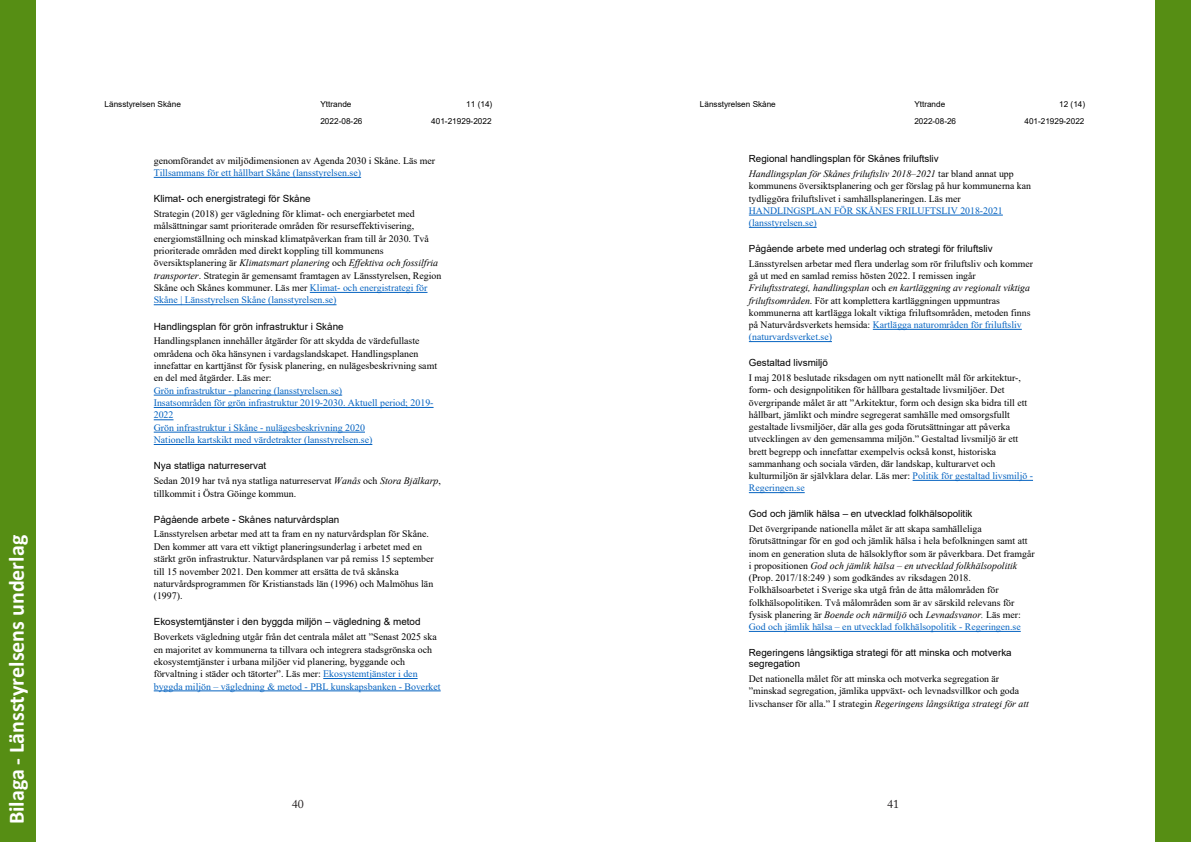
<style>
.page{position:relative;width:1191px;height:842px;background:#fff}
.page>*{position:absolute;margin:0;border:0;box-sizing:border-box;transform-origin:0 0}
.t1{font:700 22px "Calibri";color:#fff}
.t2{font:12px "Adobe Caslon Pro";color:#231f20}
.t3{font:9.9px/12.3px "Times New Roman";color:#000}
.t4{font:9.9px/12.3px "Times New Roman";color:#0563c1}
.t5{font:9.9px "Arial";color:#000}
.t6{font:9.8px/12.3px "Times New Roman";color:#000}
.t7{font:9.8px/11.3px "Arial";color:#000}
.t8{font:9.8px/12.3px "Times New Roman";color:#0563c1}
.t9{font:8.2px/17.2px "Arial";color:#000}
.s1{font-style:italic}
.s2{color:#0563c1}
</style>
<div class="page">
<div style="left:0;top:0;width:35px;height:842px;background:#568e14"></div>
<div style="left:1155px;top:0;width:36px;height:842px;background:#568e14"></div>
<hr style="left:154px;top:177px;width:207px;height:1px;background:#0563c1">
<hr style="left:310px;top:292px;width:117px;height:1px;background:#0563c1">
<hr style="left:154px;top:304px;width:182px;height:1px;background:#0563c1">
<hr style="left:154px;top:395px;width:188px;height:1px;background:#0563c1">
<hr style="left:154px;top:407px;width:279px;height:1px;background:#0563c1">
<svg style="left:154px;top:420px;width:19px;height:1px"></svg>
<hr style="left:154px;top:432px;width:211px;height:1px;background:#0563c1">
<hr style="left:154px;top:444px;width:218px;height:1px;background:#0563c1">
<hr style="left:323px;top:678px;width:94px;height:1px;background:#0563c1">
<hr style="left:154px;top:691px;width:287px;height:1px;background:#0563c1">
<hr style="left:749px;top:215px;width:254px;height:1px;background:#0563c1">
<hr style="left:749px;top:227px;width:67px;height:1px;background:#0563c1">
<hr style="left:873px;top:329px;width:148px;height:1px;background:#0563c1">
<hr style="left:749px;top:341px;width:83px;height:1px;background:#0563c1">
<hr style="left:912px;top:480px;width:121px;height:1px;background:#0563c1">
<hr style="left:749px;top:492px;width:55px;height:1px;background:#0563c1">
<hr style="left:749px;top:631px;width:271px;height:1px;background:#0563c1">
<h1 class="t1" style="left:1px;top:824px;width:291px;rotate:-90deg">Bilaga - Länsstyrelsens underlag</h1>
<p class="t9" style="left:104px;top:95px;width:78px">Länsstyrelsen Skåne</p>
<p class="t9" style="left:320px;top:95px;width:44px">Yttrande<br>2022-08-26</p>
<p class="t9" style="left:431px;top:95px;width:63px;text-align:right">11 (14)<br>401-21929-2022</p>
<p class="t3" style="left:154px;top:154px;width:283px">genomförandet av miljödimensionen av Agenda 2030 i Skåne. Läs mer</p>
<p class="t4" style="left:154px;top:166px;width:209px">Tillsammans för ett hållbart Skåne (lansstyrelsen.se)</p>
<p class="t5" style="left:154px;top:192px;width:158px">Klimat- och energistrategi för Skåne</p>
<p class="t3" style="left:154px;top:207px;width:289px">Strategin (2018) ger vägledning för klimat- och energiarbetet med målsättningar samt prioriterade områden för resurseffektivisering, energiomställning och minskad klimatpåverkan fram till år 2030. Två prioriterade områden med direkt koppling till kommunens översiktsplanering är <span class="s1">Klimatsmart planering</span> och <span class="s1">Effektiva och fossilfria transporter</span>. Strategin är gemensamt framtagen av Länsstyrelsen, Region Skåne och Skånes kommuner. Läs mer <span class="s2">Klimat- och energistrategi för Skåne | Länsstyrelsen Skåne (lansstyrelsen.se)</span></p>
<p class="t5" style="left:154px;top:319px;width:191px">Handlingsplan för grön infrastruktur i Skåne</p>
<p class="t3" style="left:154px;top:335px;width:285px">Handlingsplanen innehåller åtgärder för att skydda de värdefullaste områdena och öka hänsynen i vardagslandskapet. Handlingsplanen innefattar en karttjänst för fysisk planering, en nulägesbeskrivning samt en del med åtgärder. Läs mer:</p>
<p class="t4" style="left:154px;top:384px;width:281px">Grön infrastruktur - planering (lansstyrelsen.se)<br>Insatsområden för grön infrastruktur 2019-2030. Aktuell period; 2019- 2022<br>Grön infrastruktur i Skåne - nulägesbeskrivning 2020<br>Nationella kartskikt med värdetrakter (lansstyrelsen.se)</p>
<p class="t5" style="left:154px;top:459px;width:114px">Nya statliga naturreservat</p>
<p class="t3" style="left:154px;top:474px;width:289px">Sedan 2019 har två nya statliga naturreservat <span class="s1">Wanås</span> och <span class="s1">Stora Bjälkarp</span>, tillkommit i Östra Göinge kommun.</p>
<p class="t5" style="left:154px;top:512px;width:187px">Pågående arbete <span class="s1">-</span> Skånes naturvårdsplan</p>
<p class="t3" style="left:154px;top:528px;width:281px">Länsstyrelsen arbetar med att ta fram en ny naturvårdsplan för Skåne.<br>Den kommer att vara ett viktigt planeringsunderlag i arbetet med en stärkt grön infrastruktur. Naturvårdsplanen var på remiss 15 september till 15 november 2021. Den kommer att ersätta de två skånska naturvårdsprogrammen för Kristianstads län (1996) och Malmöhus län (1997).</p>
<p class="t5" style="left:154px;top:615px;width:268px">Ekosystemtjänster i den byggda miljön – vägledning &amp; metod</p>
<p class="t3" style="left:154px;top:630px;width:288px">Boverkets vägledning utgår från det centrala målet att ”Senast 2025 ska en majoritet av kommunerna ta tillvara och integrera stadsgrönska och ekosystemtjänster i urbana miljöer vid planering, byggande och förvaltning i städer och tätorter”. Läs mer: <span class="s2">Ekosystemtjänster i den byggda miljön – vägledning &amp; metod - PBL kunskapsbanken - Boverket</span></p>
<p class="t9" style="left:700px;top:95px;width:77px">Länsstyrelsen Skåne</p>
<p class="t9" style="left:914px;top:95px;width:43px">Yttrande<br>2022-08-26</p>
<p class="t9" style="left:1024px;top:95px;width:62px;text-align:right">12 (14)<br>401-21929-2022</p>
<p class="t7" style="left:749px;top:153px;width:191px">Regional handlingsplan för Skånes friluftsliv</p>
<p class="t6" style="left:749px;top:167px;width:284px"><span class="s1">Handlingsplan för Skånes friluftsliv 2018–2021</span> tar bland annat upp kommunens översiktsplanering och ger förslag på hur kommunerna kan tydliggöra friluftslivet i samhällsplaneringen. Läs mer</p>
<p class="t8" style="left:749px;top:204px;width:255px">HANDLINGSPLAN FÖR SKÅNES FRILUFTSLIV 2018-2021 (lansstyrelsen.se)</p>
<p class="t7" style="left:749px;top:243px;width:245px">Pågående arbete med underlag och strategi för friluftsliv</p>
<p class="t6" style="left:749px;top:257px;width:286px">Länsstyrelsen arbetar med flera underlag som rör friluftsliv och kommer gå ut med en samlad remiss hösten 2022. I remissen ingår <span class="s1">Friluftsstrategi, handlingsplan</span> och <span class="s1">en kartläggning av regionalt viktiga friluftsområden</span>. För att komplettera kartläggningen uppmuntras kommunerna att kartlägga lokalt viktiga friluftsområden, metoden finns på Naturvårdsverkets hemsida: <span class="s2">Kartlägga naturområden för friluftsliv (naturvardsverket.se)</span></p>
<p class="t7" style="left:749px;top:357px;width:81px">Gestaltad livsmiljö</p>
<p class="t6" style="left:749px;top:371px;width:286px">I maj 2018 beslutade riksdagen om nytt nationellt mål för arkitektur-, form- och designpolitiken för hållbara gestaltade livsmiljöer. Det övergripande målet är att ”Arkitektur, form och design ska bidra till ett hållbart, jämlikt och mindre segregerat samhälle med omsorgsfullt gestaltade livsmiljöer, där alla ges goda förutsättningar att påverka utvecklingen av den gemensamma miljön.” Gestaltad livsmiljö är ett brett begrepp och innefattar exempelvis också konst, historiska sammanhang och sociala värden, där landskap, kulturarvet och kulturmiljön är självklara delar. Läs mer: <span class="s2">Politik för gestaltad livsmiljö - Regeringen.se</span></p>
<p class="t7" style="left:749px;top:508px;width:225px">God och jämlik hälsa – en utvecklad folkhälsopolitik</p>
<p class="t6" style="left:749px;top:522px;width:287px">Det övergripande nationella målet är att skapa samhälleliga förutsättningar för en god och jämlik hälsa i hela befolkningen samt att inom en generation sluta de hälsoklyftor som är påverkbara. Det framgår i propositionen <span class="s1">God och jämlik hälsa – en utvecklad folkhälsopolitik </span>(Prop. 2017/18:249 ) som godkändes av riksdagen 2018.<br>Folkhälsoarbetet i Sverige ska utgå från de åtta målområden för folkhälsopolitiken. Två målområden som är av särskild relevans för fysisk planering är <span class="s1">Boende och närmiljö</span> och <span class="s1">Levnadsvanor.</span> Läs mer:<br><span class="s2">God och jämlik hälsa – en utvecklad folkhälsopolitik - Regeringen.se</span></p>
<p class="t7" style="left:749px;top:647px;width:264px">Regeringens långsiktiga strategi för att minska och motverka segregation</p>
<p class="t6" style="left:749px;top:672px;width:281px">Det nationella målet för att minska och motverka segregation är ”minskad segregation, jämlika uppväxt- och levnadsvillkor och goda livschanser för alla.” I strategin <span class="s1">Regeringens långsiktiga strategi för att</span></p>
<p class="t2" style="left:292px;top:797px;width:13px">40</p>
<p class="t2" style="left:887px;top:797px;width:13px">41</p>
</div>
